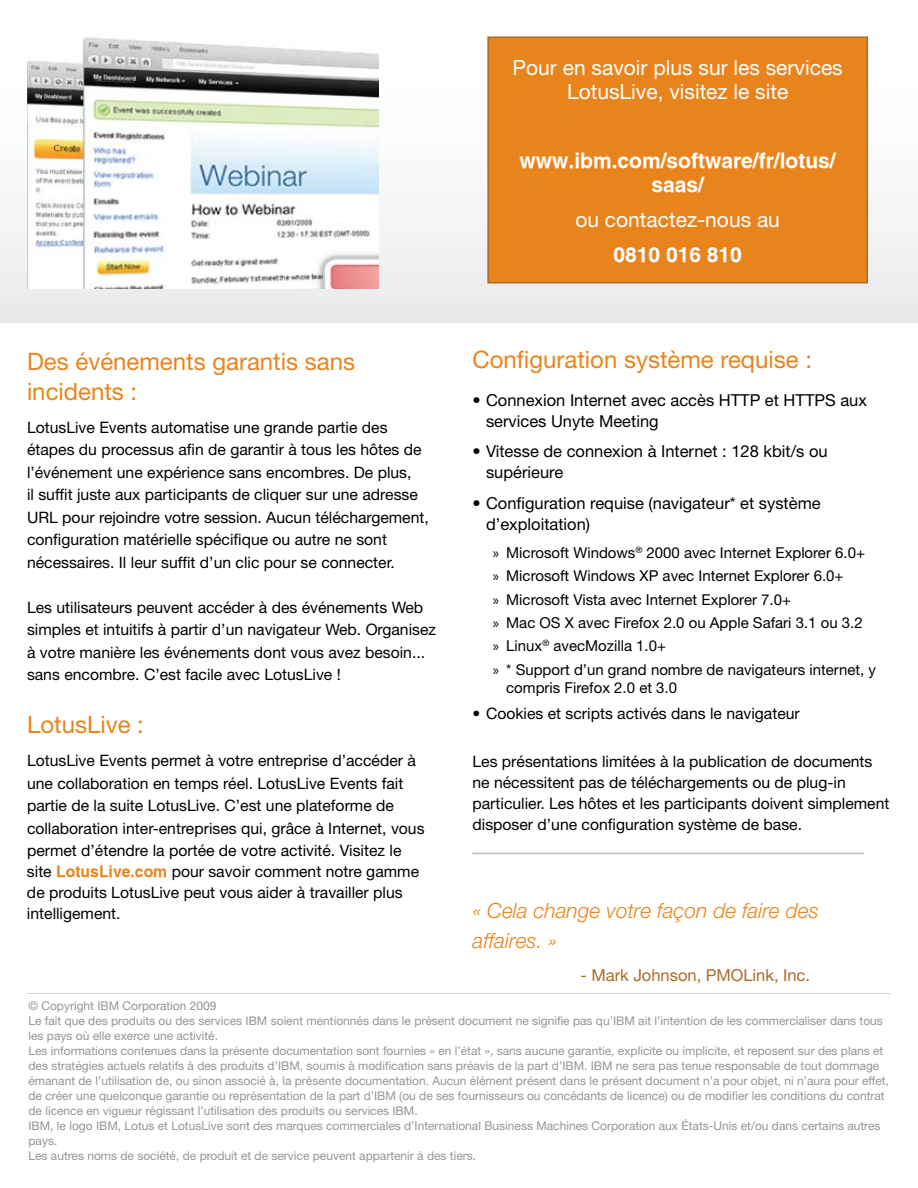
<style>
.page{position:relative;width:918px;height:1188px;background:#fff}
.page>*{position:absolute;margin:0;border:0;box-sizing:border-box;transform-origin:0 0}
.t1{font:24px/30px "Helvetica Neue";color:#e9841d}
.t2{font:21px/24px "Helvetica Neue";color:#fff;text-align:center}
.t3{font:700 21px/24px "IBM Helv";color:#fff;text-align:center}
.t4{font:italic 300 21px/30px "Helvetica Neue";color:#e9841d}
.t5{font:16.5px/21px "Helvetica Neue";color:#000}
.t6{font:16.5px "Helvetica Neue";color:#ae6a28}
.t7{font:15.75px/22.5px "Helvetica Neue";color:#000}
.t8{font:15px/23.4px "Helvetica Neue";color:#000}
.t9{font:12px/15px "Helvetica Neue";color:#939598}
.s1{font-family:"IBM Helv";font-weight:700;color:#e9841d}
.s2{font-family:"Myriad Pro"}
</style>
<div class="page">
<hr style="left:27px;top:993px;width:864px;height:1px;background:#d1d3d4">
<hr style="left:472px;top:853px;width:392px;height:1px;background:#bcbdc0">
<div style="left:0;top:28px;width:918px;height:295px;background:#f3f3f3"></div>
<div style="left:488px;top:37px;width:379px;height:246px;background:#e9841d"></div>
<div style="left:487px;top:36px;width:381px;height:248px;border:2px solid #ae6a28"></div>
<img style="left:27px;top:32px;width:351px;height:257px">
<h2 class="t2" style="left:513px;top:55px;width:332px">Pour en savoir plus sur les services<br>LotusLive, visitez le site</h2>
<h1 class="t1" style="left:27px;top:346px;width:330px">Des événements garantis sans incidents :</h1>
<p class="t7" style="left:27px;top:416px;width:403px">LotusLive Events automatise une grande partie des étapes du processus afin de garantir à tous les hôtes de l’événement une expérience sans encombres. De plus,<br>il suffit juste aux participants de cliquer sur une adresse URL pour rejoindre votre session. Aucun téléchargement, configuration matérielle spécifique ou autre ne sont nécessaires. Il leur suffit d’un clic pour se connecter.</p>
<p class="t7" style="left:27px;top:596px;width:411px">Les utilisateurs peuvent accéder à des événements Web simples et intuitifs à partir d’un navigateur Web. Organisez à votre manière les événements dont vous avez besoin... sans encombre. C’est facile avec LotusLive !</p>
<h1 class="t1" style="left:27px;top:709px;width:118px">LotusLive :</h1>
<p class="t7" style="left:27px;top:749px;width:399px">LotusLive Events permet à votre entreprise d’accéder à une collaboration en temps réel. LotusLive Events fait partie de la suite LotusLive. C’est une plateforme de collaboration inter-entreprises qui, grâce à Internet, vous permet d’étendre la portée de votre activité. Visitez le</p>
<p class="t7" style="left:27px;top:861px;width:394px;line-height:21px">site <span class="s1">LotusLive.com</span> pour savoir comment notre gamme de produits LotusLive peut vous aider à travailler plus intelligement.</p>
<h2 class="t3" style="left:520px;top:149px;width:318px">www.ibm.com/software/fr/lotus/ saas/</h2>
<h2 class="t2" style="left:575px;top:207px;width:206px">ou contactez-nous au</h2>
<h2 class="t3" style="left:613px;top:242px;width:130px">0810 016 810</h2>
<h1 class="t1" style="left:472px;top:345px;width:341px">Configuration système requise :</h1>
<p class="t5" style="left:486px;top:389px;width:383px;text-indent:-13px">• Connexion Internet avec accès HTTP et HTTPS aux services Unyte Meeting</p>
<p class="t5" style="left:486px;top:441px;width:343px;text-indent:-13px">• Vitesse de connexion à Internet : 128 kbit/s ou supérieure</p>
<p class="t5" style="left:486px;top:492px;width:336px;text-indent:-13px">• Configuration requise (navigateur* et système d’exploitation)</p>
<p class="t8" style="left:493px;top:541px;width:385px"><span class="s2">»</span> Microsoft Windows<sup>®</sup> 2000 avec Internet Explorer 6.0+<br><span class="s2">»</span> Microsoft Windows XP avec Internet Explorer 6.0+<br><span class="s2">»</span> Microsoft Vista avec Internet Explorer 7.0+<br><span class="s2">»</span> Mac OS X avec Firefox 2.0 ou Apple Safari 3.1 ou 3.2<br><span class="s2">»</span> Linux<sup>®</sup> avecMozilla 1.0+<br><span class="s2">»</span> * Support d’un grand nombre de navigateurs internet, y</p>
<p class="t8" style="left:506px;top:676px;width:172px">compris Firefox 2.0 et 3.0</p>
<p class="t7" style="left:473px;top:702px;width:329px">• Cookies et scripts activés dans le navigateur</p>
<p class="t7" style="left:473px;top:751px;width:418px;line-height:21px">Les présentations limitées à la publication de documents ne nécessitent pas de téléchargements ou de plug-in particulier. Les hôtes et les participants doivent simplement disposer d’une configuration système de base.</p>
<h2 class="t4" style="left:472px;top:895px;width:348px">« Cela change votre façon de faire des affaires. »</h2>
<p class="t6" style="left:581px;top:965px;width:231px">- Mark Johnson, PMOLink, Inc.</p>
<p class="t9" style="left:28px;top:998px;width:862px">© Copyright IBM Corporation 2009<br>Le fait que des produits ou des services IBM soient mentionnés dans le présent document ne signifie pas qu’IBM ait l’intention de les commercialiser dans tous les pays où elle exerce une activité.<br>Les informations contenues dans la présente documentation sont fournies « en l’état », sans aucune garantie, explicite ou implicite, et reposent sur des plans et des stratégies actuels relatifs à des produits d’IBM, soumis à modification sans préavis de la part d’IBM. IBM ne sera pas tenue responsable de tout dommage émanant de l’utilisation de, ou sinon associé à, la présente documentation. Aucun élément présent dans le présent document n’a pour objet, ni n’aura pour effet, de créer une quelconque garantie ou représentation de la part d’IBM (ou de ses fournisseurs ou concédants de licence) ou de modifier les conditions du contrat de licence en vigueur régissant l’utilisation des produits ou services IBM.<br>IBM, le logo IBM, Lotus et LotusLive sont des marques commerciales d’International Business Machines Corporation aux États-Unis et/ou dans certains autres pays.<br>Les autres noms de société, de produit et de service peuvent appartenir à des tiers.</p>
</div>
